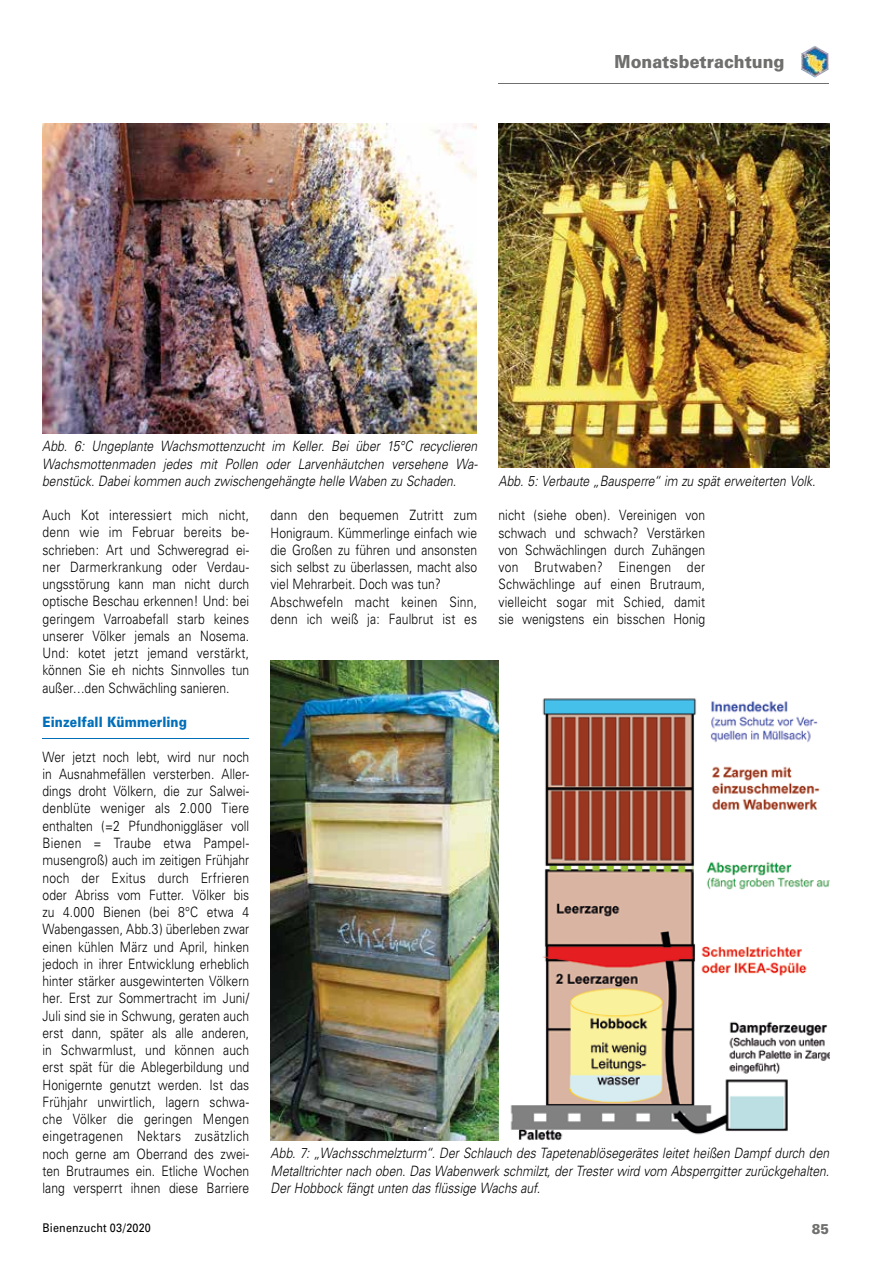
<style>
.page{position:relative;width:893px;height:1263px;background:#fff}
.page>*{position:absolute;margin:0;border:0;box-sizing:border-box;transform-origin:0 0}
.t1{font:900 18px "Univers";letter-spacing:.005em;color:#6f6f6e;scale:.9 1}
.t2{font:300 14.25px/17.2px "Univers";letter-spacing:.005em;color:#000;text-align:justify;scale:.85 1}
.t3{font:italic 300 14.25px/17.2px "Univers";letter-spacing:.005em;color:#000;text-align:justify;scale:.85 1}
.t4{font:900 14.25px "Univers";letter-spacing:.01em;color:#006fb9;scale:.85 1}
.t5{font:900 14.25px "Univers";color:#6f6f6e;scale:.9 1}
.t6{font:12px "Univers";letter-spacing:.02em;color:#000;scale:.9 1}
</style>
<div class="page">
<hr style="left:498px;top:83px;width:331px;height:1px;background:#6f6f6e">
<img style="left:801px;top:46px;width:28px;height:32px">
<hr style="left:43px;top:738px;width:206px;height:1px;background:#006fb9">
<img style="left:42px;top:123px;width:435px;height:311px">
<img style="left:498px;top:123px;width:331px;height:344px">
<img style="left:270px;top:660px;width:228px;height:480px">
<img style="left:510px;top:698px;width:319px;height:443px">
<p class="t1" style="left:614px;top:50px;width:190px">Monatsbetrachtung</p>
<p class="t3" style="left:42px;top:438px;width:514px">Abb. 6: Ungeplante Wachsmottenzucht im Keller. Bei über 15°C recyclieren Wachsmottenmaden jedes mit Pollen oder Larvenhäutchen versehene Wa&shy;benstück. Dabei kommen auch zwischengehängte helle Waben zu Schaden.</p>
<p class="t3" style="left:498px;top:472px;width:375px">Abb. 5: Verbaute „Bausperre“ im zu spät erweiterten Volk.</p>
<p class="t2" style="left:43px;top:506px;width:245px">Auch Kot interessiert mich nicht, denn wie im Februar bereits be&shy;schrieben: Art und Schweregrad ei&shy;ner Darmerkrankung oder Verdau&shy;ungsstörung kann man nicht durch optische Beschau erkennen! Und: bei geringem Varroabefall starb keines unserer Völker jemals an Nosema.<br>Und: kotet jetzt jemand verstärkt, können Sie eh nichts Sinnvolles tun außer…den Schwächling sanieren.</p>
<p class="t4" style="left:43px;top:713px;width:171px">Einzelfall Kümmerling</p>
<p class="t2" style="left:43px;top:748px;width:245px">Wer jetzt noch lebt, wird nur noch in Ausnahmefällen versterben. Aller&shy;dings droht Völkern, die zur Salwei&shy;denblüte weniger als 2.000 Tiere enthalten (=2 Pfundhoniggläser voll Bienen = Traube etwa Pampel&shy;musengroß) auch im zeitigen Frühjahr noch der Exitus durch Erfrieren oder Abriss vom Futter. Völker bis zu 4.000 Bienen (bei 8°C etwa 4<br>Wabengassen, Abb.3) überleben zwar einen kühlen März und April, hinken jedoch in ihrer Entwicklung erheblich hinter stärker ausgewinterten Völkern her. Erst zur Sommertracht im Juni/ Juli sind sie in Schwung, geraten auch erst dann, später als alle anderen, in Schwarmlust, und können auch erst spät für die Ablegerbildung und Honigernte genutzt werden. Ist das Frühjahr unwirtlich, lagern schwa&shy;che Völker die geringen Mengen eingetragenen Nektars zusätzlich noch gerne am Oberrand des zwei&shy;ten Brutraumes ein. Etliche Wochen lang versperrt ihnen diese Barriere</p>
<p class="t2" style="left:270px;top:507px;width:245px;text-align:left">dann den bequemen Zutritt zum Honigraum. Kümmerlinge einfach wie die Großen zu führen und ansonsten sich selbst zu überlassen, macht also viel Mehrarbeit. Doch was tun?<br>Abschwefeln macht keinen Sinn, denn ich weiß ja: Faulbrut ist es</p>
<p class="t2" style="left:498px;top:507px;width:245px">nicht (siehe oben). Vereinigen von schwach und schwach? Verstärken von Schwächlingen durch Zuhängen von Brutwaben? Einengen der Schwächlinge auf einen Brutraum, vielleicht sogar mit Schied, damit sie wenigstens ein bisschen Honig</p>
<p class="t3" style="left:270px;top:1145px;width:659px">Abb. 7: „Wachsschmelzturm“. Der Schlauch des Tapetenablösegerätes leitet heißen Dampf durch den Metalltrichter nach oben. Das Wabenwerk schmilzt, der Trester wird vom Absperrgitter zurückgehalten.<br>Der Hobbock fängt unten das flüssige Wachs auf.</p>
<p class="t6" style="left:43px;top:1221px;width:122px">Bienenzucht 03/2020</p>
<p class="t5" style="left:812px;top:1220px;width:21px">85</p>
</div>
